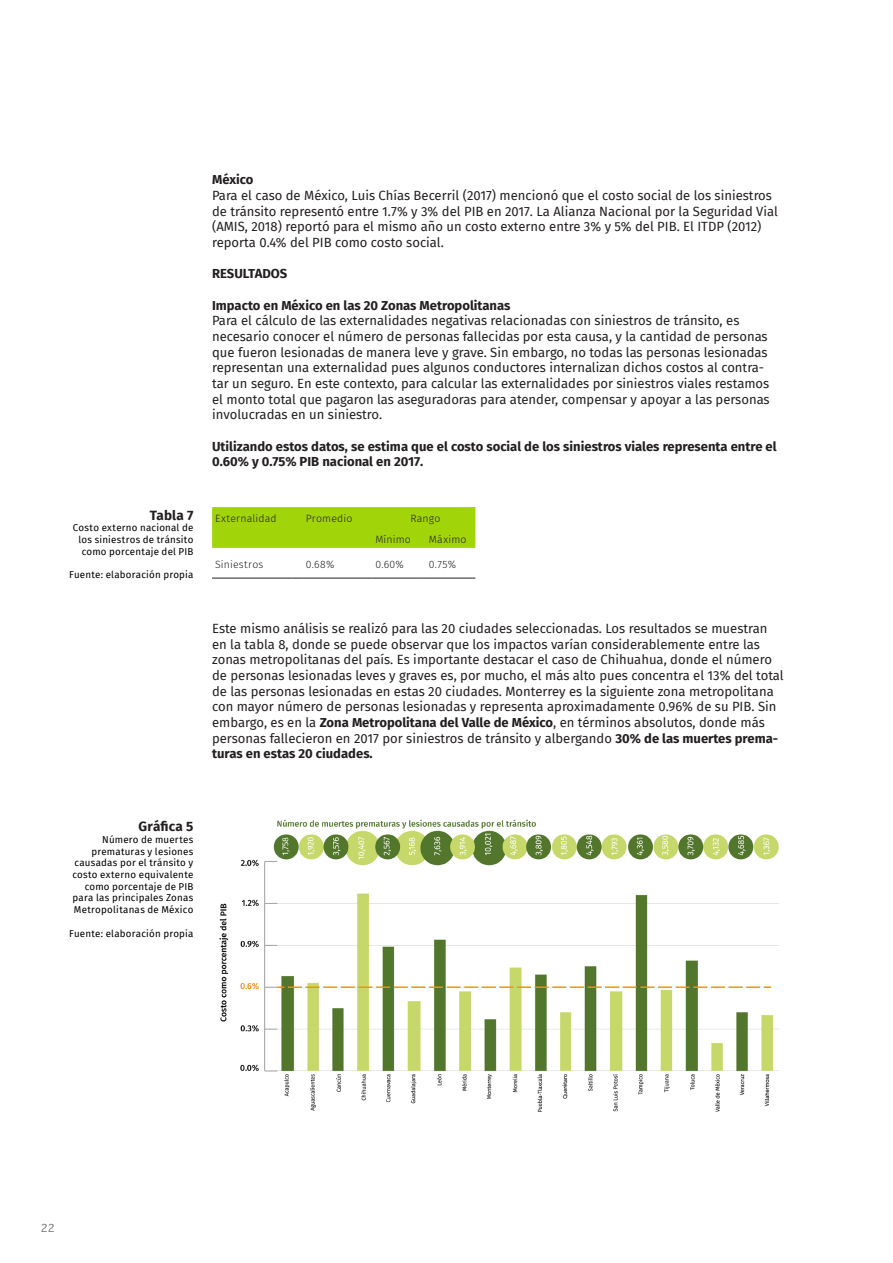
<style>
.page{position:relative;width:893px;height:1263px;background:#fff}
.page>*{position:absolute;margin:0;border:0;box-sizing:border-box;transform-origin:0 0}
.Caption_Right{font:700 13.5px "Fira Sans";letter-spacing:.01em;color:#231f20}
.t1{font:13.05px/15.6px "Fira Sans";color:#231f20}
.t2{font:700 13.05px/15.6px "Fira Sans";color:#231f20}
.t3{font:300 10.5px "Fira Sans";letter-spacing:.02em;color:#231f20}
.t4{font:10.5px "Geneva";color:#76787b}
.Caption_Right-2{font:9.75px/11.7px "Fira Sans";letter-spacing:.02em;color:#000;text-align:right}
.s1{font-weight:700}
</style>
<div class="page">
<div style="left:212px;top:507px;width:263px;height:41px;background:#a2d40a"></div>
<hr style="left:212px;top:578px;width:81px;height:1px;background:#231f20">
<hr style="left:303px;top:578px;width:69px;height:1px;background:#231f20">
<hr style="left:372px;top:578px;width:46px;height:1px;background:#231f20">
<hr style="left:426px;top:578px;width:49px;height:1px;background:#231f20">
<img style="left:219px;top:819px;width:560px;height:293px">
<p class="Caption_Right" style="left:150px;top:504px;width:45px">Tabla 7</p>
<p class="Caption_Right-2" style="left:73px;top:522px;width:122px">Costo externo nacional de los siniestros de tránsito como porcentaje del PIB</p>
<p class="Caption_Right-2" style="left:69px;top:569px;width:126px">Fuente: elaboración propia</p>
<p class="t2" style="left:212px;top:171px;width:43px">México</p>
<p class="t1" style="left:212px;top:187px;width:567px">Para el caso de México, Luis Chías Becerril (2017) mencionó que el costo social de los siniestros de tránsito representó entre 1.7% y 3% del PIB en 2017. La Alianza Nacional por la Seguridad Vial (AMIS, 2018) reportó para el mismo año un costo externo entre 3% y 5% del PIB. El ITDP (2012) reporta 0.4% del PIB como costo social.</p>
<p class="t2" style="left:212px;top:265px;width:77px">RESULTADOS</p>
<p class="t2" style="left:212px;top:296px;width:300px">Impacto en México en las 20 Zonas Metropolitanas</p>
<p class="t1" style="left:212px;top:313px;width:559px">Para el cálculo de las externalidades negativas relacionadas con siniestros de tránsito, es necesario conocer el número de personas fallecidas por esta causa, y la cantidad de personas que fueron lesionadas de manera leve y grave. Sin embargo, no todas las personas lesionadas representan una externalidad pues algunos conductores internalizan dichos costos al contra&shy;tar un seguro. En este contexto, para calcular las externalidades por siniestros viales restamos el monto total que pagaron las aseguradoras para atender, compensar y apoyar a las personas involucradas en un siniestro.</p>
<p class="t2" style="left:212px;top:437px;width:566px">Utilizando estos datos, se estima que el costo social de los siniestros viales representa entre el<br>0.60% y 0.75% PIB nacional en 2017.</p>
<p class="t3" style="left:215px;top:511px;width:63px">Externalidad</p>
<p class="t3" style="left:306px;top:511px;width:48px">Promedio</p>
<p class="t3" style="left:410px;top:511px;width:31px">Rango</p>
<p class="t3" style="left:375px;top:531px;width:37px">Mínimo</p>
<p class="t3" style="left:429px;top:531px;width:39px">Máximo</p>
<p class="t3" style="left:215px;top:557px;width:50px">Siniestros</p>
<p class="t3" style="left:306px;top:557px;width:30px">0.68%</p>
<p class="t3" style="left:375px;top:557px;width:30px">0.60%</p>
<p class="t3" style="left:429px;top:557px;width:29px">0.75%</p>
<p class="t1" style="left:212px;top:620px;width:573px">Este mismo análisis se realizó para las 20 ciudades seleccionadas. Los resultados se muestran en la tabla 8, donde se puede observar que los impactos varían considerablemente entre las zonas metropolitanas del país. Es importante destacar el caso de Chihuahua, donde el número de personas lesionadas leves y graves es, por mucho, el más alto pues concentra el 13% del total de las personas lesionadas en estas 20 ciudades. Monterrey es la siguiente zona metropolitana con mayor número de personas lesionadas y representa aproximadamente 0.96% de su PIB. Sin embargo, es en la <span class="s1">Zona Metropolitana del Valle de México</span>, en términos absolutos, donde más personas fallecieron en 2017 por siniestros de tránsito y albergando <span class="s1">30% de las muertes prema&shy;turas en estas 20 ciudades.</span></p>
<p class="Caption_Right" style="left:139px;top:815px;width:56px">Gráfica 5</p>
<p class="Caption_Right-2" style="left:72px;top:833px;width:122px">Número de muertes prematuras y lesiones causadas por el tránsito y costo externo equivalente como porcentaje de PIB para las principales Zonas<br>Metropolitanas de México</p>
<p class="Caption_Right-2" style="left:69px;top:927px;width:126px">Fuente: elaboración propia</p>
<p class="t4" style="left:41px;top:1222px;width:16px">22</p>
</div>
